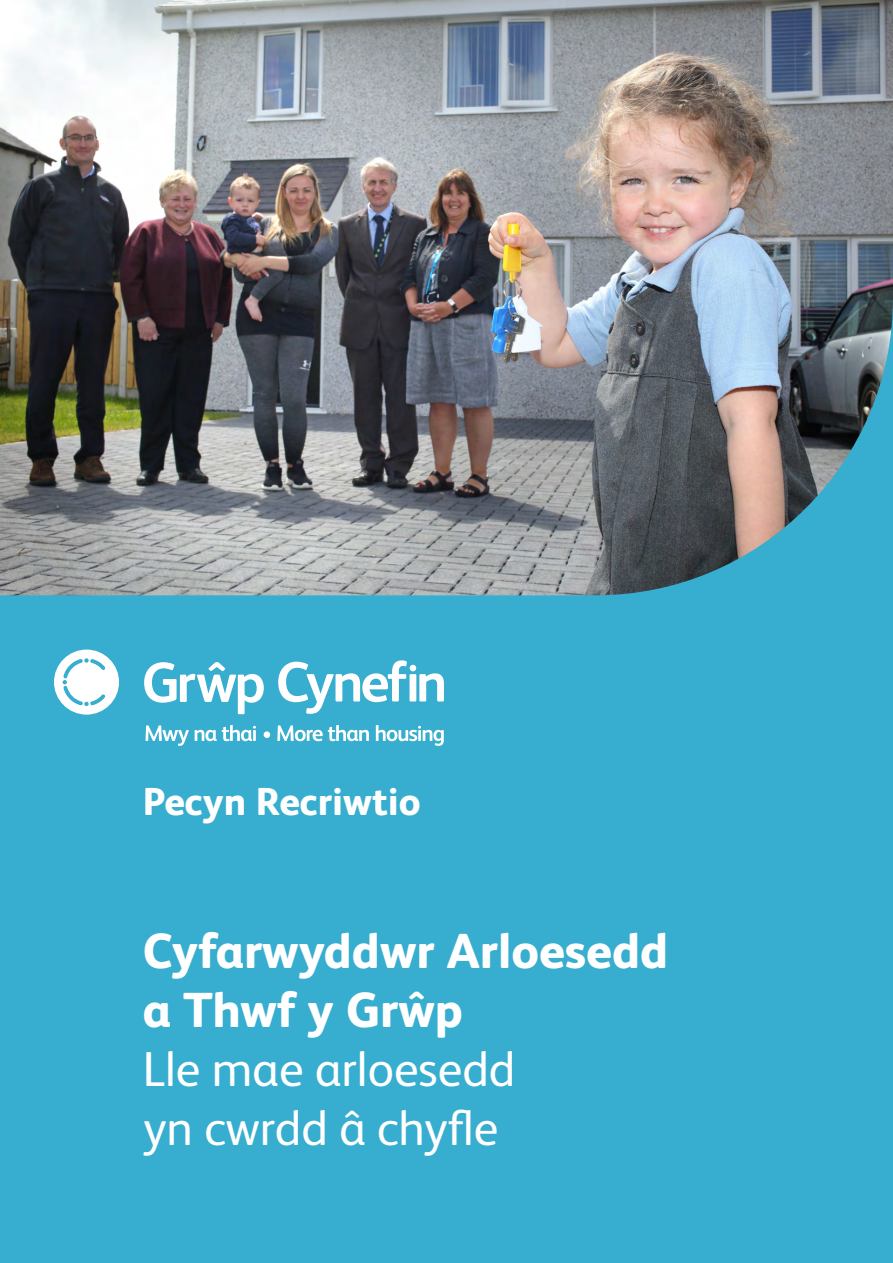
<style>
.page{position:relative;width:893px;height:1263px;background:#37aecf}
.page>*{position:absolute;margin:0;border:0;box-sizing:border-box;transform-origin:0 0}
.t1{font:800 49.2px/59.1px "FS Albert";color:#fff}
.t2{font:49.2px/59.1px "FS Albert";color:#fff}
.t3{font:800 39px "FS Albert";color:#fff}
</style>
<div class="page">
<svg style="left:145px;top:725px;width:44px;height:21px"></svg>
<svg style="left:195px;top:725px;width:61px;height:16px"></svg>
<svg style="left:277px;top:725px;width:92px;height:16px"></svg>
<svg style="left:376px;top:725px;width:68px;height:21px"></svg>
<div style="left:264px;top:731px;width:6px;height:7px;background:#fff;border-radius:50%"></div>
<svg style="left:144px;top:662px;width:120px;height:52px"></svg>
<svg style="left:278px;top:660px;width:166px;height:54px"></svg>
<svg style="left:54px;top:649px;width:65px;height:66px"></svg>
<img style="left:0;top:0;width:893px;height:595px">
<p class="t3" style="left:143px;top:773px;width:280px">Pecyn Recriwtio</p>
<p class="t1" style="left:143px;top:919px;width:527px">Cyfarwyddwr Arloesedd a Thwf y Grŵp</p>
<p class="t2" style="left:143px;top:1037px;width:374px">Lle mae arloesedd yn cwrdd â chyfle</p>
</div>
